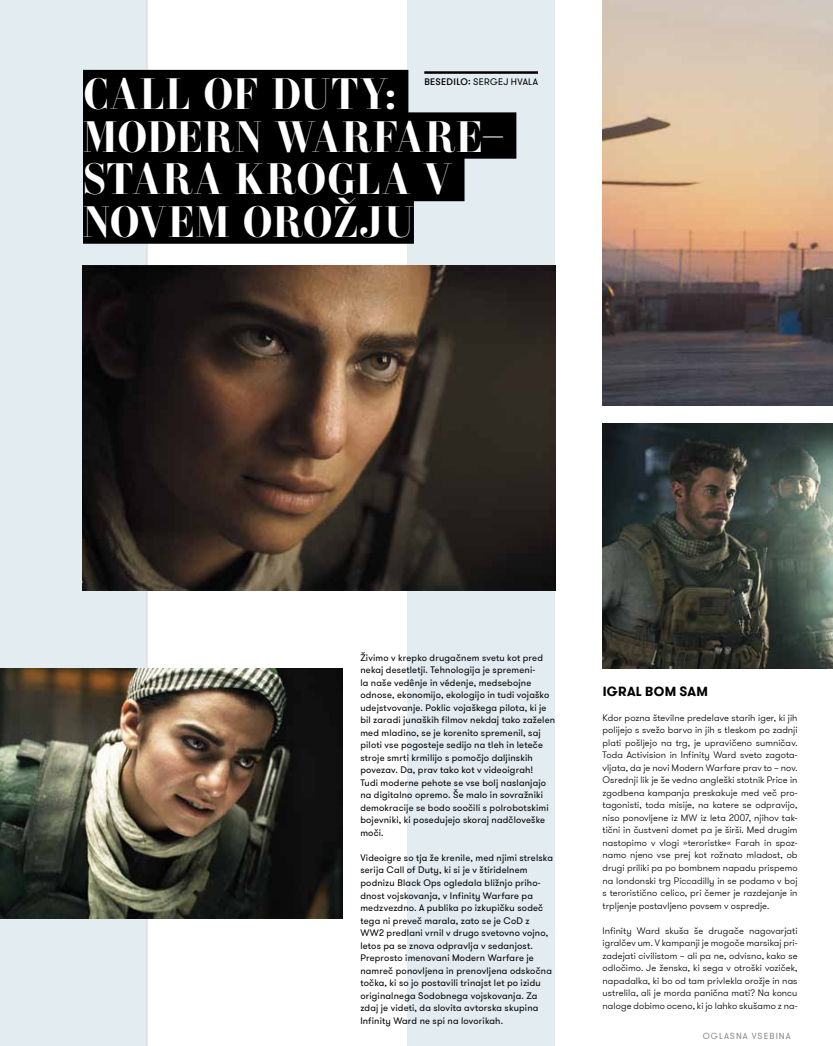
<style>
.page{position:relative;width:833px;height:1046px;background:#fff}
.page>*{position:absolute;margin:0;border:0;box-sizing:border-box;transform-origin:0 0}
.t1{font:46.25px/42.5px "Yo Andy Fourteen";letter-spacing:.015em;color:#fff}
.t2{font:700 13.12px "GT Walsheim Pro";letter-spacing:.015em;color:#000}
.t3{font:9.38px/12.5px "GT Walsheim Pro";letter-spacing:.02em;color:#000}
.t4{font:300 9.38px/12.5px "GT Walsheim Pro";letter-spacing:.005em;color:#000;text-align:justify}
.t5{font:8.75px "GT Walsheim Pro";letter-spacing:.12em;color:#8b8a8c}
.s1{font-weight:500}
</style>
<div class="page">
<img style="left:602px;top:0;width:231px;height:405px">
<div style="left:0;top:0;width:148px;height:1045px;background:#e3ecf0"></div>
<div style="left:407px;top:0;width:147px;height:1045px;background:#e3ecf0"></div>
<div style="left:83px;top:70px;width:325px;height:46px;background:#000"></div>
<div style="left:83px;top:112px;width:433px;height:47px;background:#000"></div>
<div style="left:83px;top:155px;width:381px;height:46px;background:#000"></div>
<div style="left:83px;top:197px;width:331px;height:47px;background:#000"></div>
<hr style="left:424px;top:71px;width:114px;height:3px;background:#000">
<img style="left:83px;top:265px;width:472px;height:325px">
<img style="left:0;top:668px;width:343px;height:250px">
<img style="left:602px;top:423px;width:231px;height:245px">
<h1 class="t1" style="left:83px;top:71px;width:423px">CALL OF DUTY:<br>MODERN WARFARE–<br>STARA KROGLA V<br>NOVEM OROŽJU</h1>
<p class="t3" style="left:424px;top:76px;width:115px"><span class="s1">BESEDILO:</span> SERGEJ HVALA</p>
<p class="t3" style="left:360px;top:651px;width:196px">Živimo v krepko drugačnem svetu kot pred nekaj desetletji. Tehnologija je spremeni-<br>la naše vedênje in védenje, medsebojne odnose, ekonomijo, ekologijo in tudi vojaško udejstvovanje. Poklic vojaškega pilota, ki je bil zaradi junaških filmov nekdaj tako zaželen med mladino, se je korenito spremenil, saj piloti vse pogosteje sedijo na tleh in leteče stroje smrti krmilijo s pomočjo daljinskih povezav. Da, prav tako kot v videoigrah!<br>Tudi moderne pehote se vse bolj naslanjajo na digitalno opremo. Še malo in sovražniki demokracije se bodo soočili s polrobotskimi bojevniki, ki posedujejo skoraj nadčloveške moči.</p>
<p class="t3" style="left:360px;top:851px;width:194px">Videoigre so tja že krenile, med njimi strelska serija Call of Duty, ki si je v štiridelnem podnizu Black Ops ogledala bližnjo priho&shy;dnost vojskovanja, v Infinity Warfare pa medzvezdno. A publika po izkupičku sodeč tega ni preveč marala, zato se je CoD z WW2 predlani vrnil v drugo svetovno vojno, letos pa se znova odpravlja v sedanjost.<br>Preprosto imenovani Modern Warfare je namreč ponovljena in prenovljena odskočna točka, ki so jo postavili trinajst let po izidu originalnega Sodobnega vojskovanja. Za zdaj je videti, da slovita avtorska skupina Infinity Ward ne spi na lovorikah.</p>
<h2 class="t2" style="left:602px;top:682px;width:107px">IGRAL BOM SAM</h2>
<p class="t4" style="left:602px;top:711px;width:196px">Kdor pozna številne predelave starih iger, ki jih polijejo s svežo barvo in jih s tleskom po zadnji plati pošljejo na trg, je upravičeno sumničav.<br>Toda Activision in Infinity Ward sveto zagota&shy;vljata, da je novi Modern Warfare prav to – nov.<br>Osrednji lik je še vedno angleški stotnik Price in zgodbena kampanja preskakuje med več pro&shy;tagonisti, toda misije, na katere se odpravijo, niso ponovljene iz MW iz leta 2007, njihov tak&shy;tični in čustveni domet pa je širši. Med drugim nastopimo v vlogi »teroristke« Farah in spoz&shy;namo njeno vse prej kot rožnato mladost, ob drugi priliki pa po bombnem napadu prispemo na londonski trg Piccadilly in se podamo v boj s teroristično celico, pri čemer je razdejanje in trpljenje postavljeno povsem v ospredje.</p>
<p class="t4" style="left:602px;top:924px;width:196px">Infinity Ward skuša še drugače nagovarjati igralčev um. V kampanji je mogoče marsikaj pri&shy;zadejati civilistom – ali pa ne, odvisno, kako se odločimo. Je ženska, ki sega v otroški voziček, napadalka, ki bo od tam privlekla orožje in nas ustrelila, ali je morda panična mati? Na koncu naloge dobimo oceno, ki jo lahko skušamo z na-</p>
<p class="t5" style="left:702px;top:1030px;width:89px">OGLASNA VSEBINA</p>
</div>
